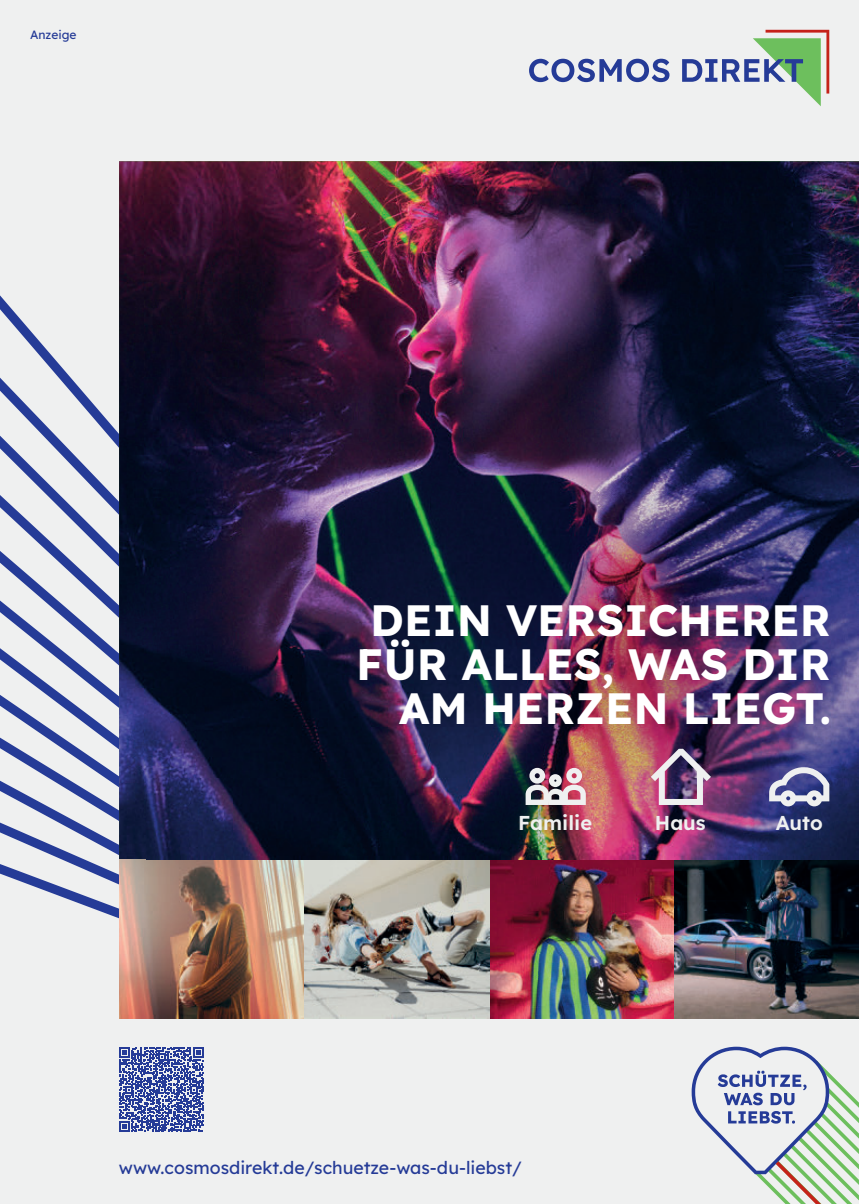
<style>
.page{position:relative;width:859px;height:1204px;background:#fff}
.page>*{position:absolute;margin:0;border:0;box-sizing:border-box;transform-origin:0 0}
.t1{font:700 43.8px/43.8px "Lexend";color:#fff;text-align:right}
.t2{font:600 20.1px "Lexend";color:#eff0f0}
.t3{font:17.7px "Lexend";color:#253b97}
.t4{font:12px "Lexend";color:#253b97}
</style>
<div class="page">
<div style="left:0;top:0;width:859px;height:1203px;background:#eff0f0"></div>
<svg style="left:529px;top:30px;width:300px;height:76px"></svg>
<svg style="left:0;top:295px;width:119px;height:351px"></svg>
<svg style="left:0;top:646px;width:119px;height:58px"></svg>
<svg style="left:0;top:704px;width:119px;height:39px"></svg>
<svg style="left:0;top:743px;width:119px;height:176px"></svg>
<img style="left:119px;top:161px;width:740px;height:698px">
<img style="left:234px;top:442px;width:625px;height:336px">
<img style="left:119px;top:859px;width:185px;height:158px">
<img style="left:489px;top:859px;width:185px;height:158px">
<img style="left:674px;top:859px;width:185px;height:158px">
<img style="left:304px;top:859px;width:185px;height:158px">
<img style="left:146px;top:778px;width:713px;height:81px">
<svg style="left:526px;top:767px;width:60px;height:38px"></svg>
<img style="left:651px;top:748px;width:60px;height:57px">
<svg style="left:769px;top:767px;width:60px;height:39px"></svg>
<svg style="left:119px;top:1047px;width:85px;height:84px"></svg>
<svg style="left:692px;top:1046px;width:167px;height:158px"></svg>
<h1 class="t4" style="left:30px;top:26px;width:48px">Anzeige</h1>
<p class="t1" style="left:356px;top:595px;width:476px">DEIN VERSICHERER<br>FÜR ALLES, WAS DIR<br>AM HERZEN LIEGT.</p>
<p class="t2" style="left:518px;top:807px;width:75px">Familie</p>
<p class="t2" style="left:655px;top:807px;width:52px">Haus</p>
<p class="t2" style="left:776px;top:807px;width:48px">Auto</p>
<p class="t3" style="left:119px;top:1154px;width:405px">www.cosmosdirekt.de/schuetze-was-du-liebst/</p>
</div>
